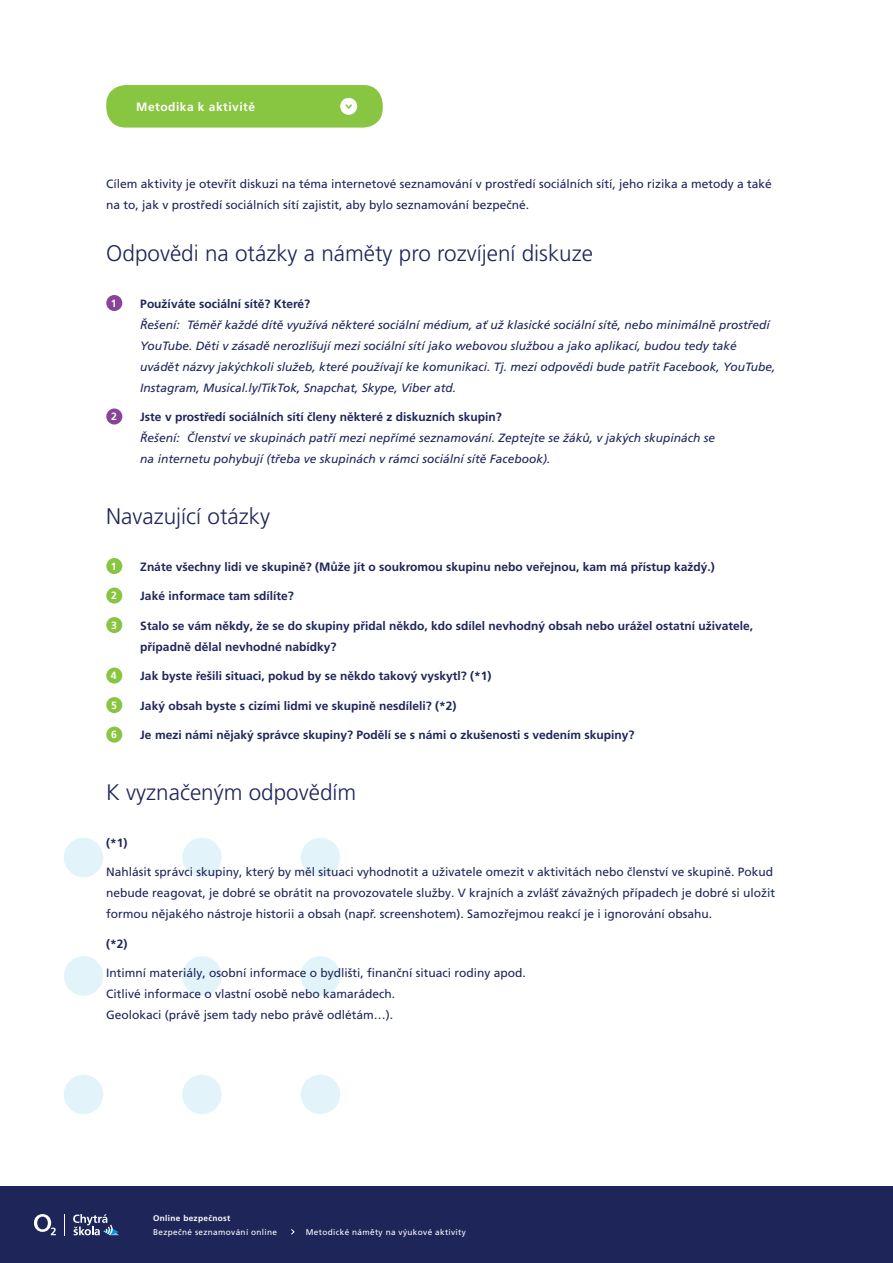
<style>
.page{position:relative;width:893px;height:1263px;background:#fff}
.page>*{position:absolute;margin:0;border:0;box-sizing:border-box;transform-origin:0 0}
.t1{font:300 22.5px "Frutiger LT Pro";color:#1e2659}
.t2{font:12px/21px "Frutiger LT Pro";color:#1e2659}
.t3{font:700 12px/21px "Frutiger LT Pro";color:#1e2659}
.t4{font:italic 12px/21px "Frutiger LT Pro";color:#1e2659}
.t5{font:700 12px "Frutiger LT Pro";letter-spacing:.04em;color:#fff}
.t6{font:700 10.5px "Frutiger LT Pro";color:#fff}
.t7{font:8.25px "Frutiger LT Pro";letter-spacing:.04em;color:#fff}
.t8{font:700 8.25px "Frutiger LT Pro";letter-spacing:.04em;color:#fff}
</style>
<div class="page">
<div style="left:301px;top:838px;width:39px;height:39px;background:#e2f4f9;border-radius:50%"></div>
<div style="left:182px;top:838px;width:40px;height:39px;background:#e2f4f9;border-radius:50%"></div>
<div style="left:64px;top:838px;width:39px;height:39px;background:#e2f4f9;border-radius:50%"></div>
<div style="left:301px;top:956px;width:39px;height:40px;background:#e2f4f9;border-radius:50%"></div>
<div style="left:182px;top:956px;width:40px;height:40px;background:#e2f4f9;border-radius:50%"></div>
<div style="left:64px;top:956px;width:39px;height:40px;background:#e2f4f9;border-radius:50%"></div>
<div style="left:301px;top:1075px;width:39px;height:39px;background:#e2f4f9;border-radius:50%"></div>
<div style="left:182px;top:1075px;width:40px;height:39px;background:#e2f4f9;border-radius:50%"></div>
<div style="left:64px;top:1075px;width:39px;height:39px;background:#e2f4f9;border-radius:50%"></div>
<div style="left:0;top:1186px;width:893px;height:77px;background:#1e2659"></div>
<svg style="left:291px;top:1229px;width:4px;height:6px"></svg>
<svg style="left:34px;top:1214px;width:22px;height:21px"></svg>
<svg style="left:73px;top:1214px;width:46px;height:21px"></svg>
<svg style="left:64px;top:1214px;width:1px;height:21px"></svg>
<div style="left:106px;top:295px;width:16px;height:16px;background:#894499;border-radius:50%"></div>
<div style="left:106px;top:408px;width:16px;height:16px;background:#894499;border-radius:50%"></div>
<div style="left:106px;top:558px;width:16px;height:16px;background:#88c540;border-radius:50%"></div>
<div style="left:106px;top:587px;width:16px;height:16px;background:#88c540;border-radius:50%"></div>
<div style="left:106px;top:617px;width:16px;height:16px;background:#88c540;border-radius:50%"></div>
<div style="left:106px;top:667px;width:16px;height:17px;background:#88c540;border-radius:50%"></div>
<div style="left:106px;top:697px;width:16px;height:16px;background:#88c540;border-radius:50%"></div>
<div style="left:106px;top:726px;width:16px;height:17px;background:#88c540;border-radius:50%"></div>
<div style="left:106px;top:85px;width:277px;height:43px;background:#88c540;border-radius:20px"></div>
<div style="left:340px;top:98px;width:17px;height:17px;background:#fff;border-radius:50%"></div>
<svg style="left:345px;top:104px;width:7px;height:5px"></svg>
<p class="t5" style="left:136px;top:100px;width:120px">Metodika k aktivitě</p>
<p class="t2" style="left:106px;top:173px;width:667px">Cílem aktivity je otevřít diskuzi na téma internetové seznamování v prostředí sociálních sítí, jeho rizika a metody a také na to, jak v prostředí sociálních sítí zajistit, aby bylo seznamování bezpečné.</p>
<h1 class="t1" style="left:106px;top:240px;width:488px">Odpovědi na otázky a náměty pro rozvíjení diskuze</h1>
<p class="t6" style="left:111px;top:297px;width:7px">1</p>
<p class="t3" style="left:140px;top:293px;width:171px">Používáte sociální sítě? Které?</p>
<p class="t4" style="left:140px;top:314px;width:637px">Řešení: Téměř každé dítě využívá některé sociální médium, ať už klasické sociální sítě, nebo minimálně prostředí YouTube. Děti v zásadě nerozlišují mezi sociální sítí jako webovou službou a jako aplikací, budou tedy také uvádět názvy jakýchkoli služeb, které používají ke komunikaci. Tj. mezi odpovědi bude patřit Facebook, YouTube, Instagram, Musical.ly/TikTok, Snapchat, Skype, Viber atd.</p>
<p class="t6" style="left:111px;top:410px;width:7px">2</p>
<p class="t3" style="left:140px;top:406px;width:363px">Jste v prostředí sociálních sítí členy některé z diskuzních skupin?</p>
<p class="t4" style="left:140px;top:428px;width:576px">Řešení: Členství ve skupinách patří mezi nepřímé seznamování. Zeptejte se žáků, v jakých skupinách se na internetu pohybují (třeba ve skupinách v rámci sociální sítě Facebook).</p>
<h1 class="t1" style="left:106px;top:503px;width:165px">Navazující otázky</h1>
<p class="t6" style="left:111px;top:560px;width:7px">1</p>
<p class="t3" style="left:140px;top:556px;width:576px">Znáte všechny lidi ve skupině? (Může jít o soukromou skupinu nebo veřejnou, kam má přístup každý.)</p>
<p class="t6" style="left:111px;top:589px;width:7px">2</p>
<p class="t3" style="left:140px;top:586px;width:155px">Jaké informace tam sdílíte?</p>
<p class="t6" style="left:111px;top:619px;width:7px">3</p>
<p class="t3" style="left:140px;top:615px;width:614px">Stalo se vám někdy, že se do skupiny přidal někdo, kdo sdílel nevhodný obsah nebo urážel ostatní uživatele, případně dělal nevhodné nabídky?</p>
<p class="t6" style="left:111px;top:669px;width:7px">4</p>
<p class="t3" style="left:140px;top:666px;width:353px">Jak byste řešili situaci, pokud by se někdo takový vyskytl? (*1)</p>
<p class="t6" style="left:111px;top:699px;width:7px">5</p>
<p class="t3" style="left:140px;top:695px;width:318px">Jaký obsah byste s cizími lidmi ve skupině nesdíleli? (*2)</p>
<p class="t6" style="left:111px;top:728px;width:7px">6</p>
<p class="t3" style="left:140px;top:725px;width:496px">Je mezi námi nějaký správce skupiny? Podělí se s námi o zkušenosti s vedením skupiny?</p>
<h1 class="t1" style="left:106px;top:779px;width:251px">K vyznačeným odpovědím</h1>
<p class="t3" style="left:106px;top:832px;width:23px">(*1)</p>
<p class="t2" style="left:106px;top:862px;width:670px">Nahlásit správci skupiny, který by měl situaci vyhodnotit a uživatele omezit v aktivitách nebo členství ve skupině. Pokud nebude reagovat, je dobré se obrátit na provozovatele služby. V krajních a zvlášť závažných případech je dobré si uložit formou nějakého nástroje historii a obsah (např. screenshotem). Samozřejmou reakcí je i ignorování obsahu.</p>
<p class="t3" style="left:106px;top:933px;width:23px">(*2)</p>
<p class="t2" style="left:106px;top:963px;width:421px">Intimní materiály, osobní informace o bydlišti, finanční situaci rodiny apod.<br>Citlivé informace o vlastní osobě nebo kamarádech.<br>Geolokaci (právě jsem tady nebo právě odlétám…).</p>
<p class="t8" style="left:153px;top:1213px;width:79px">Online bezpečnost</p>
<p class="t7" style="left:153px;top:1227px;width:126px">Bezpečné seznamování online</p>
<p class="t7" style="left:306px;top:1227px;width:162px">Metodické náměty na výukové aktivity</p>
</div>
